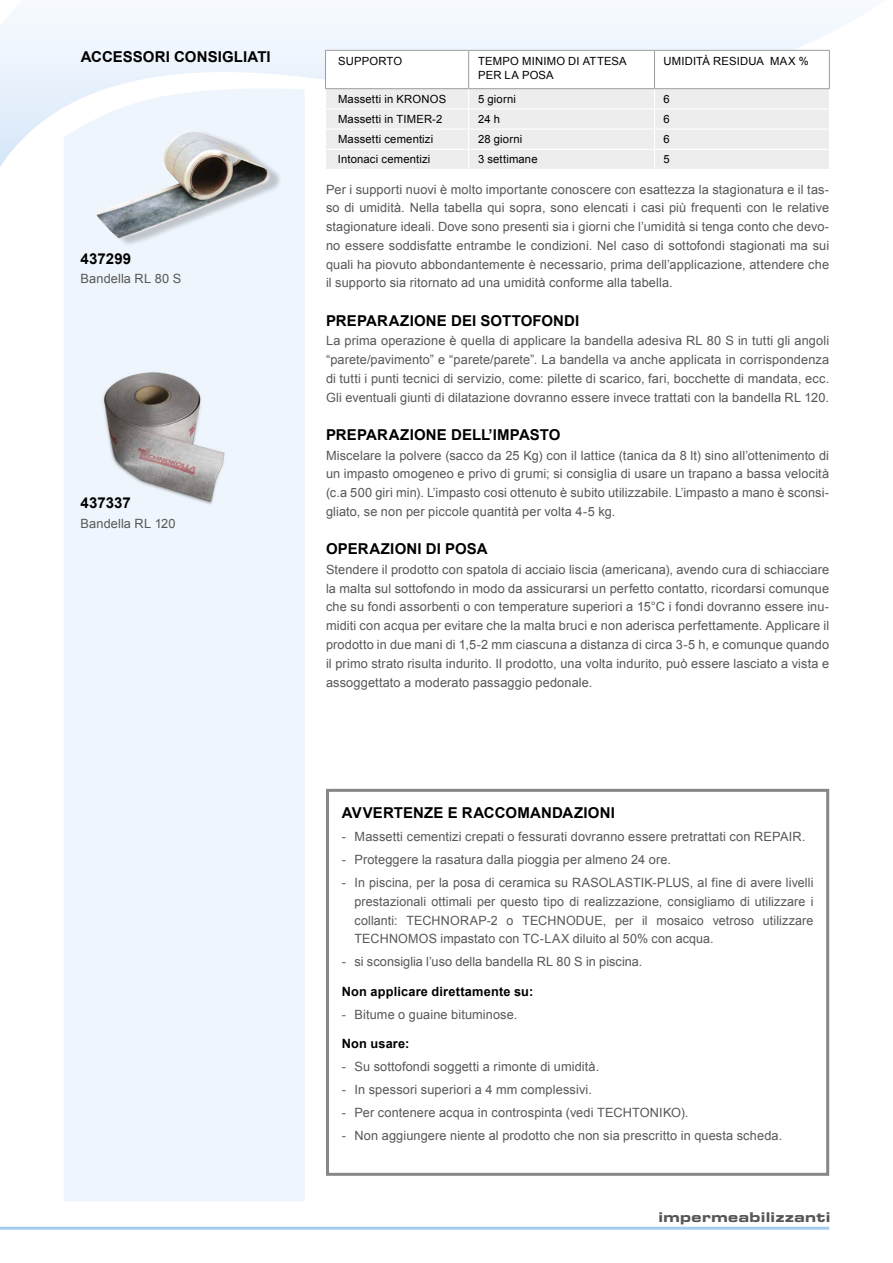
<style>
.page{position:relative;width:893px;height:1263px;background:#fff}
.page>*{position:absolute;margin:0;border:0;box-sizing:border-box;transform-origin:0 0}
.t1{font:700 15px "Arial";letter-spacing:.01em;color:#000}
.t2{font:13.5px "Eurostile Bold Extended Two";letter-spacing:.03em;color:#575756}
.t3{font:12.75px/18.8px "Arial";letter-spacing:.01em;color:#575756;text-align:justify}
.t4{font:700 12.75px "Arial";letter-spacing:.015em;color:#000}
.t5{font:11.25px/13.5px "Arial";letter-spacing:.015em;color:#000}
</style>
<div class="page">
<svg style="left:0;top:11px;width:868px;height:156px"></svg>
<hr style="left:0;top:1227px;width:829px;height:3px;background:#a3ccee">
<div style="left:64px;top:84px;width:241px;height:1117px;background:#eef5fc"></div>
<div style="left:99px;top:130px;width:184px;height:117px;background:#000;opacity:.2"></div>
<img style="left:95px;top:130px;width:176px;height:108px">
<img style="left:96px;top:368px;width:136px;height:137px">
<svg style="left:325px;top:51px;width:505px;height:118px"></svg>
<hr style="left:325px;top:50px;width:144px;height:1px;background:#9d9d9c">
<hr style="left:325px;top:51px;width:1px;height:37px;background:#9d9d9c">
<hr style="left:469px;top:50px;width:185px;height:1px;background:#9d9d9c">
<hr style="left:468px;top:51px;width:1px;height:37px;background:#9d9d9c">
<hr style="left:654px;top:50px;width:176px;height:1px;background:#9d9d9c">
<hr style="left:654px;top:51px;width:1px;height:37px;background:#9d9d9c">
<hr style="left:829px;top:51px;width:1px;height:37px;background:#9d9d9c">
<hr style="left:325px;top:88px;width:144px;height:1px;background:#9d9d9c">
<hr style="left:469px;top:88px;width:185px;height:1px;background:#9d9d9c">
<hr style="left:654px;top:88px;width:176px;height:1px;background:#9d9d9c">
<div style="left:326px;top:789px;width:503px;height:387px;border:3px solid #878787"></div>
<p class="t1" style="left:81px;top:47px;width:192px">ACCESSORI CONSIGLIATI</p>
<p class="t1" style="left:81px;top:249px;width:52px">437299</p>
<p class="t3" style="left:81px;top:270px;width:102px">Bandella RL 80 S</p>
<p class="t1" style="left:81px;top:493px;width:52px">437337</p>
<p class="t3" style="left:81px;top:514px;width:96px">Bandella RL 120</p>
<p class="t5" style="left:338px;top:55px;width:66px">SUPPORTO</p>
<p class="t5" style="left:478px;top:55px;width:150px">TEMPO MINIMO DI ATTESA<br>PER LA POSA</p>
<p class="t5" style="left:663px;top:55px;width:147px">UMIDITÀ RESIDUA MAX %</p>
<p class="t5" style="left:338px;top:92px;width:110px">Massetti in KRONOS</p>
<p class="t5" style="left:478px;top:92px;width:39px">5 giorni</p>
<p class="t5" style="left:663px;top:92px;width:8px">6</p>
<p class="t5" style="left:338px;top:112px;width:106px">Massetti in TIMER-2</p>
<p class="t5" style="left:478px;top:112px;width:23px">24 h</p>
<p class="t5" style="left:663px;top:112px;width:8px">6</p>
<p class="t5" style="left:338px;top:133px;width:97px">Massetti cementizi</p>
<p class="t5" style="left:478px;top:133px;width:46px">28 giorni</p>
<p class="t5" style="left:663px;top:133px;width:8px">6</p>
<p class="t5" style="left:338px;top:153px;width:94px">Intonaci cementizi</p>
<p class="t5" style="left:478px;top:153px;width:61px">3 settimane</p>
<p class="t5" style="left:663px;top:153px;width:8px">5</p>
<p class="t3" style="left:326px;top:180px;width:505px">Per i supporti nuovi è molto importante conoscere con esattezza la stagionatura e il tas&shy;so di umidità. Nella tabella qui sopra, sono elencati i casi più frequenti con le relative stagionature ideali. Dove sono presenti sia i giorni che l’umidità si tenga conto che devo&shy;no essere soddisfatte entrambe le condizioni. Nel caso di sottofondi stagionati ma sui quali ha piovuto abbondantemente è necessario, prima dell’applicazione, attendere che il supporto sia ritornato ad una umidità conforme alla tabella.</p>
<p class="t1" style="left:326px;top:311px;width:255px">PREPARAZIONE DEI SOTTOFONDI</p>
<p class="t3" style="left:326px;top:332px;width:505px">La prima operazione è quella di applicare la bandella adesiva RL 80 S in tutti gli angoli “parete/pavimento” e “parete/parete”. La bandella va anche applicata in corrispondenza di tutti i punti tecnici di servizio, come: pilette di scarico, fari, bocchette di mandata, ecc.<br>Gli eventuali giunti di dilatazione dovranno essere invece trattati con la bandella RL 120.</p>
<p class="t1" style="left:326px;top:425px;width:236px">PREPARAZIONE DELL’IMPASTO</p>
<p class="t3" style="left:326px;top:446px;width:505px">Miscelare la polvere (sacco da 25 Kg) con il lattice (tanica da 8 lt) sino all’ottenimento di un impasto omogeneo e privo di grumi; si consiglia di usare un trapano a bassa velocità (c.a 500 giri min). L’impasto cosi ottenuto è subito utilizzabile. L’impasto a mano è sconsi&shy;gliato, se non per piccole quantità per volta 4-5 kg.</p>
<p class="t1" style="left:326px;top:539px;width:163px">OPERAZIONI DI POSA</p>
<p class="t3" style="left:326px;top:560px;width:505px">Stendere il prodotto con spatola di acciaio liscia (americana), avendo cura di schiacciare la malta sul sottofondo in modo da assicurarsi un perfetto contatto, ricordarsi comunque che su fondi assorbenti o con temperature superiori a 15°C i fondi dovranno essere inu&shy;miditi con acqua per evitare che la malta bruci e non aderisca perfettamente. Applicare il prodotto in due mani di 1,5-2 mm ciascuna a distanza di circa 3-5 h, e comunque quando il primo strato risulta indurito. Il prodotto, una volta indurito, può essere lasciato a vista e assoggettato a moderato passaggio pedonale.</p>
<p class="t1" style="left:342px;top:803px;width:275px">AVVERTENZE E RACCOMANDAZIONI</p>
<p class="t3" style="left:342px;top:827px;width:465px">- Massetti cementizi crepati o fessurati dovranno essere pretrattati con REPAIR.</p>
<p class="t3" style="left:342px;top:850px;width:331px">- Proteggere la rasatura dalla pioggia per almeno 24 ore.</p>
<p class="t3" style="left:354px;top:873px;width:460px;text-indent:-13px">- In piscina, per la posa di ceramica su RASOLASTIK-PLUS, al fine di avere livelli prestazionali ottimali per questo tipo di realizzazione, consigliamo di utilizzare i collanti: TECHNORAP-2 o TECHNODUE, per il mosaico vetroso utilizzare TECHNOMOS impastato con TC-LAX diluito al 50% con acqua.</p>
<p class="t3" style="left:342px;top:952px;width:302px">- si sconsiglia l’uso della bandella RL 80 S in piscina.</p>
<p class="t4" style="left:342px;top:983px;width:193px">Non applicare direttamente su:</p>
<p class="t3" style="left:342px;top:1005px;width:177px">- Bitume o guaine bituminose.</p>
<p class="t4" style="left:342px;top:1035px;width:69px">Non usare:</p>
<p class="t3" style="left:342px;top:1057px;width:259px">- Su sottofondi soggetti a rimonte di umidità.</p>
<p class="t3" style="left:342px;top:1080px;width:252px">- In spessori superiori a 4 mm complessivi.</p>
<p class="t3" style="left:342px;top:1103px;width:348px">- Per contenere acqua in controspinta (vedi TECHTONIKO).</p>
<p class="t3" style="left:342px;top:1126px;width:442px">- Non aggiungere niente al prodotto che non sia prescritto in questa scheda.</p>
<p class="t2" style="left:658px;top:1208px;width:174px">impermeabilizzanti</p>
</div>
